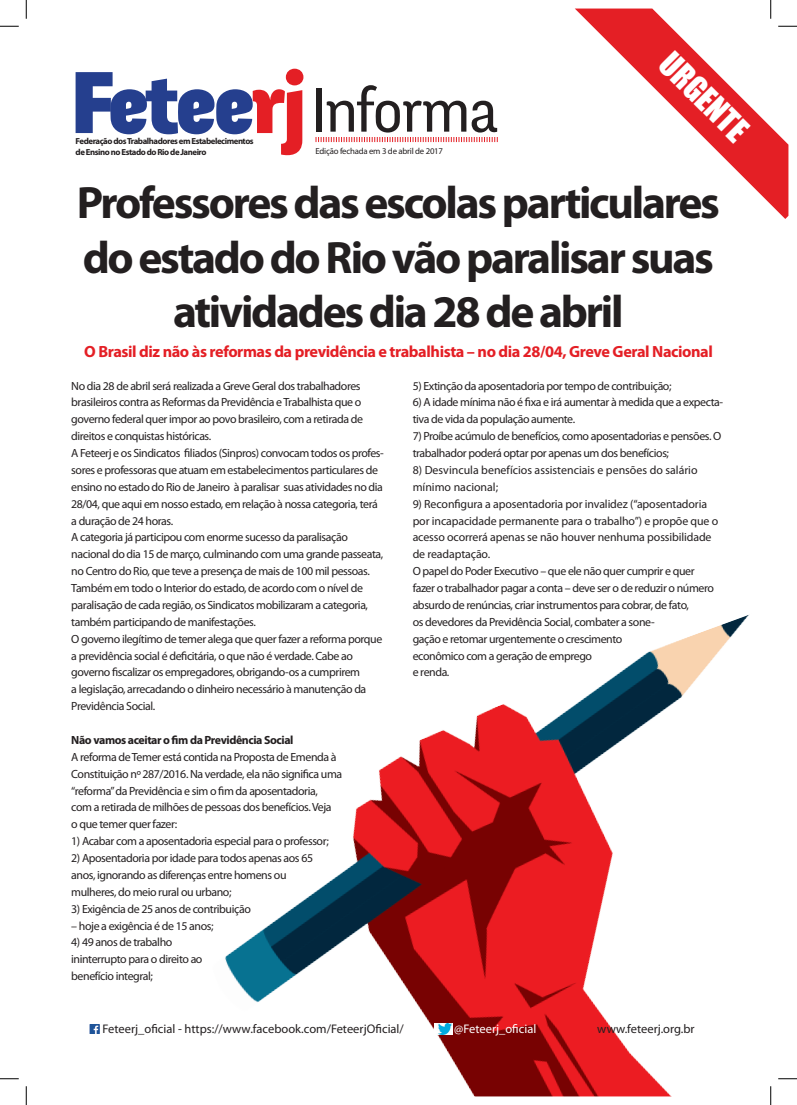
<style>
.page{position:relative;width:797px;height:1105px;background:#fff}
.page>*{position:absolute;margin:0;border:0;box-sizing:border-box;transform-origin:0 0}
.t1{font:900 85.88px "Fengardo Neue";letter-spacing:-.035em;color:#253f8e}
.t2{font:62px "Fengardo Neue";letter-spacing:-.035em;color:#231f20}
.t3{font:700 45.5px/54.6px "Myriad Pro";letter-spacing:-.05em;color:#231f20;text-align:center}
.t4{font:31.5px "Impact";color:#fff}
.t5{font:700 16.25px "Myriad Pro";letter-spacing:-.025em;color:#e41f25}
.t6{font:12.5px "Myriad Pro";color:#231f20}
.t7{font:12.5px "Myriad Pro";color:#fff}
.t8{font:11.88px/16.9px "Myriad Pro";letter-spacing:-.035em;color:#231f20}
.t9{font:11.88px/16.9px "Myriad Pro";color:#231f20}
.t10{font:700 11.88px "Myriad Pro";letter-spacing:-.035em;color:#231f20}
.t11{font:700 8.75px/10.5px "Myriad Pro";letter-spacing:-.05em;color:#231f20}
.t12{font:8.75px "Myriad Pro";letter-spacing:-.025em;color:#231f20}
.s1{color:#e41f25}
</style>
<div class="page">
<img style="left:225px;top:614px;width:563px;height:482px">
<svg style="left:315px;top:137px;width:183px;height:5px"></svg>
<svg style="left:575px;top:9px;width:213px;height:210px"></svg>
<svg style="left:90px;top:1024px;width:10px;height:10px"></svg>
<img style="left:434px;top:1023px;width:18px;height:11px">
<svg style="left:0;top:25px;width:19px;height:2px"></svg>
<svg style="left:778px;top:25px;width:19px;height:2px"></svg>
<svg style="left:0;top:1078px;width:19px;height:1px"></svg>
<svg style="left:778px;top:1078px;width:19px;height:1px"></svg>
<svg style="left:25px;top:0;width:2px;height:19px"></svg>
<svg style="left:25px;top:1086px;width:2px;height:19px"></svg>
<svg style="left:770px;top:0;width:1px;height:19px"></svg>
<svg style="left:770px;top:1086px;width:1px;height:19px"></svg>
<h1 class="t1" style="left:71px;top:55px;width:237px">Fetee<span class="s1">rj</span></h1>
<p class="t11" style="left:76px;top:136px;width:180px">Federação dos Trabalhadores em Estabelecimentos de Ensino no Estado do Rio de Janeiro</p>
<h2 class="t2" style="left:310px;top:75px;width:190px">Informa</h2>
<p class="t12" style="left:315px;top:146px;width:129px">Edição fechada em 3 de abril de 2017</p>
<h3 class="t4" style="left:682px;top:41px;width:111px;rotate:45deg">URGENTE</h3>
<h3 class="t3" style="left:77px;top:174px;width:645px">Professores das escolas particulares do estado do Rio vão paralisar suas atividades dia 28 de abril</h3>
<h3 class="t5" style="left:84px;top:341px;width:630px">O Brasil diz não às reformas da previdência e trabalhista – no dia 28/04, Greve Geral Nacional</h3>
<p class="t8" style="left:71px;top:377px;width:314px">No dia 28 de abril será realizada a Greve Geral dos trabalhadores brasileiros contra as Reformas da Previdência e Trabalhista que o governo federal quer impor ao povo brasileiro, com a retirada de direitos e conquistas históricas.<br>A Feteerj e os Sindicatos filiados (Sinpros) convocam todos os profes&shy;sores e professoras que atuam em estabelecimentos particulares de ensino no estado do Rio de Janeiro à paralisar suas atividades no dia 28/04, que aqui em nosso estado, em relação à nossa categoria, terá a duração de 24 horas.<br>A categoria já participou com enorme sucesso da paralisação nacional do dia 15 de março, culminando com uma grande passeata, no Centro do Rio, que teve a presença de mais de 100 mil pessoas.<br>Também em todo o Interior do estado, de acordo com o nível de paralisação de cada região, os Sindicatos mobilizaram a categoria, também participando de manifestações.<br>O governo ilegítimo de temer alega que quer fazer a reforma porque a previdência social é deficitária, o que não é verdade. Cabe ao governo fiscalizar os empregadores, obrigando-os a cumprirem<br>a legislação, arrecadando o dinheiro necessário à manutenção da Previdência Social.</p>
<p class="t10" style="left:71px;top:732px;width:224px">Não vamos aceitar o fim da Previdência Social</p>
<p class="t8" style="left:71px;top:748px;width:272px">A reforma de Temer está contida na Proposta de Emenda à Constituição nº 287/2016. Na verdade, ela não significa uma “reforma” da Previdência e sim o fim da aposentadoria,<br>com a retirada de milhões de pessoas dos benefícios. Veja<br>o que temer quer fazer:</p>
<p class="t8" style="left:71px;top:832px;width:259px">1) Acabar com a aposentadoria especial para o professor;</p>
<p class="t8" style="left:71px;top:849px;width:243px">2) Aposentadoria por idade para todos apenas aos 65 anos, ignorando as diferenças entre homens ou mulheres, do meio rural ou urbano;</p>
<p class="t8" style="left:71px;top:900px;width:181px">3) Exigência de 25 anos de contribuição</p>
<p class="t8" style="left:71px;top:917px;width:144px">– hoje a exigência é de 15 anos;</p>
<p class="t8" style="left:71px;top:934px;width:133px">4) 49 anos de trabalho ininterrupto para o direito ao benefício integral;</p>
<p class="t8" style="left:412px;top:377px;width:260px">5) Extinção da aposentadoria por tempo de contribuição;</p>
<p class="t8" style="left:412px;top:394px;width:312px">6) A idade mínima não é fixa e irá aumentar à medida que a expecta&shy;tiva de vida da população aumente.</p>
<p class="t8" style="left:412px;top:428px;width:310px">7) Proíbe acúmulo de benefícios, como aposentadorias e pensões. O trabalhador poderá optar por apenas um dos benefícios;</p>
<p class="t9" style="left:412px;top:461px;width:286px">8) Desvincula benefícios assistenciais e pensões do salário mínimo nacional;</p>
<p class="t8" style="left:412px;top:495px;width:307px">9) Reconfigura a aposentadoria por invalidez (“aposentadoria por incapacidade permanente para o trabalho”) e propõe que o acesso ocorrerá apenas se não houver nenhuma possibilidade de readaptação.<br>O papel do Poder Executivo – que ele não quer cumprir e quer fazer o trabalhador pagar a conta – deve ser o de reduzir o número absurdo de renúncias, criar instrumentos para cobrar, de fato,<br>os devedores da Previdência Social, combater a sone-<br>gação e retomar urgentemente o crescimento<br>econômico com a geração de emprego<br>e renda.</p>
<p class="t6" style="left:102px;top:1021px;width:303px">Feteerj_oficial - https://www.facebook.com/FeteerjOficial/</p>
<p class="t7" style="left:454px;top:1021px;width:84px">@Feteerj_oficial</p>
<p class="t6" style="left:597px;top:1021px;width:99px">www.feteerj.org.br</p>
</div>
